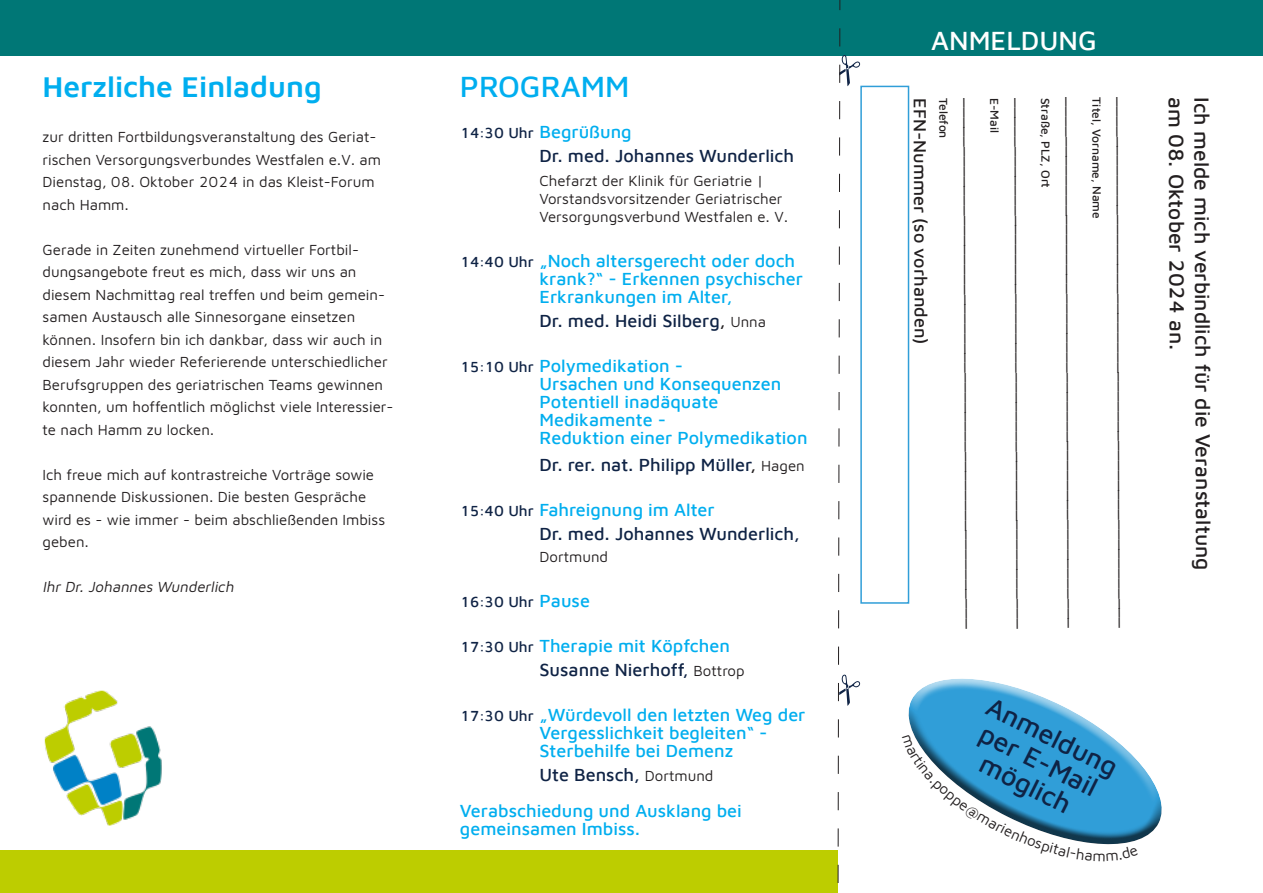
<style>
.page{position:relative;width:1263px;height:893px;background:#fff}
.page>*{position:absolute;margin:0;border:0;box-sizing:border-box;transform-origin:0 0}
.t1{font:600 30px "Maven Johanniter";color:#00aeef}
.t2{font:500 30px "Maven Johanniter";color:#00aeef}
.t3{font:500 27px/27px "Maven Johanniter";color:#0f2345;text-align:center}
.t4{font:500 27px "Maven Johanniter";color:#fff}
.t5{font:500 21px "Maven Johanniter";letter-spacing:-.005em;color:#231f20}
.t6{font:500 18px/18px "Maven Johanniter";color:#00aeef}
.t7{font:500 18px "Maven Johanniter";letter-spacing:-.005em;color:#231f20}
.t8{font:500 18px "Maven Johanniter";color:#0f2345}
.t9{font:15px/22.5px "Maven Johanniter";color:#231f20}
.t10{font:italic 15px "Maven Johanniter";color:#231f20}
.t11{font:500 15px "Maven Johanniter";color:#0f2345}
.t12{font:500 12px "Maven Johanniter";letter-spacing:-.005em;color:#231f20}
.s1{font-size:15px;color:#0f2345}
.s2{color:#231f20}
.s3{font-weight:400;font-size:15px;color:#231f20}
.s4{font-size:18px;color:#00aeef}
</style>
<div class="page">
<div style="left:0;top:0;width:1263px;height:55px;background:#007776"></div>
<div style="left:0;top:850px;width:838px;height:43px;background:#bdcd00"></div>
<svg style="left:837px;top:0;width:23px;height:883px"></svg>
<svg style="left:908px;top:678px;width:254px;height:162px"></svg>
<div style="left:860px;top:86px;width:49px;height:518px;border:2px solid #309ed8"></div>
<img style="left:44px;top:690px;width:118px;height:136px">
<svg style="left:908px;top:735px;width:230px;height:110px"></svg>
<p class="t1" style="left:43px;top:66px;width:281px">Herzliche Einladung</p>
<p class="t9" style="left:43px;top:125px;width:340px">zur dritten Fortbildungsveranstaltung des Geriat&shy;rischen Versorgungsverbundes Westfalen e.V. am Dienstag, 08. Oktober 2024 in das Kleist-Forum nach Hamm.</p>
<p class="t9" style="left:43px;top:238px;width:353px">Gerade in Zeiten zunehmend virtueller Fortbil&shy;dungsangebote freut es mich, dass wir uns an diesem Nachmittag real treffen und beim gemein&shy;samen Austausch alle Sinnesorgane einsetzen können. Insofern bin ich dankbar, dass wir auch in diesem Jahr wieder Referierende unterschiedlicher Berufsgruppen des geriatrischen Teams gewinnen konnten, um hoffentlich möglichst viele Interessier&shy;te nach Hamm zu locken.</p>
<p class="t9" style="left:43px;top:463px;width:344px">Ich freue mich auf kontrastreiche Vorträge sowie spannende Diskussionen. Die besten Gespräche wird es - wie immer - beim abschließenden Imbiss geben.</p>
<p class="t10" style="left:43px;top:577px;width:196px">Ihr Dr. Johannes Wunderlich</p>
<p class="t2" style="left:460px;top:66px;width:171px">PROGRAMM</p>
<p class="t6" style="left:460px;top:122px;width:173px"><span class="s1">14:30 Uhr</span> Begrüßung</p>
<p class="t8" style="left:539px;top:143px;width:256px">Dr. med. Johannes Wunderlich</p>
<p class="t9" style="left:539px;top:169px;width:225px">Chefarzt der Klinik für Geriatrie |</p>
<p class="t9" style="left:539px;top:189px;width:250px;line-height:18px">Vorstandsvorsitzender Geriatrischer<br>Versorgungsverbund Westfalen e. V.</p>
<p class="t6" style="left:539px;top:251px;width:265px;text-indent:-80px"><span class="s1">14:40 Uhr</span> „Noch altersgerecht oder doch krank?“ - Erkennen psychischer</p>
<p class="t6" style="left:539px;top:287px;width:194px">Erkrankungen im Alter,</p>
<p class="t8" style="left:539px;top:308px;width:228px">Dr. med. Heidi Silberg<span class="s2">,</span> <span class="s3">Unna</span></p>
<p class="t6" style="left:460px;top:356px;width:225px"><span class="s1">15:10 Uhr</span> Polymedikation -</p>
<p class="t6" style="left:539px;top:374px;width:243px">Ursachen und Konsequenzen</p>
<p class="t6" style="left:539px;top:392px;width:181px">Potentiell inadäquate<br>Medikamente -</p>
<p class="t6" style="left:539px;top:428px;width:270px">Reduktion einer Polymedikation</p>
<p class="t8" style="left:539px;top:452px;width:267px">Dr. rer. nat. Philipp Müller<span class="s2">,</span> <span class="s3">Hagen</span></p>
<p class="t6" style="left:460px;top:500px;width:256px"><span class="s1">15:40 Uhr</span> Fahreignung im Alter</p>
<p class="t8" style="left:539px;top:521px;width:261px">Dr. med. Johannes Wunderlich,</p>
<p class="t9" style="left:539px;top:544px;width:70px">Dortmund</p>
<p class="t11" style="left:460px;top:591px;width:131px">16:30 Uhr <span class="s4">Pause</span></p>
<p class="t6" style="left:460px;top:635px;width:271px"><span class="s1">17:30 Uhr</span> Therapie mit Köpfchen</p>
<p class="t8" style="left:539px;top:657px;width:207px">Susanne Nierhoff, <span class="s3">Bottrop</span></p>
<p class="t6" style="left:539px;top:704px;width:267px;text-indent:-80px"><span class="s1">17:30 Uhr</span> „Würdevoll den letzten Weg der<br>Vergesslichkeit begleiten“ -</p>
<p class="t6" style="left:539px;top:740px;width:195px">Sterbehilfe bei Demenz</p>
<p class="t8" style="left:539px;top:762px;width:175px">Ute Bensch, <span class="s3">Dortmund</span></p>
<p class="t6" style="left:460px;top:800px;width:283px">Verabschiedung und Ausklang bei</p>
<p class="t6" style="left:460px;top:818px;width:182px">gemeinsamen Imbiss.</p>
<p class="t4" style="left:931px;top:22px;width:167px">ANMELDUNG</p>
<p class="t7" style="left:933px;top:98px;width:248px;rotate:90deg">EFN-Nummer (so vorhanden)</p>
<p class="t12" style="left:952px;top:98px;width:42px;rotate:90deg">Telefon</p>
<p class="t7" style="left:985px;top:98px;width:532px;rotate:90deg">______________________________________________________</p>
<p class="t12" style="left:1003px;top:98px;width:37px;rotate:90deg">E-Mail</p>
<p class="t7" style="left:1036px;top:98px;width:532px;rotate:90deg">______________________________________________________</p>
<p class="t12" style="left:1054px;top:98px;width:92px;rotate:90deg">Straße, PLZ, Ort</p>
<p class="t7" style="left:1087px;top:97px;width:532px;rotate:90deg">______________________________________________________</p>
<p class="t12" style="left:1105px;top:97px;width:123px;rotate:90deg">Titel, Vorname, Name</p>
<p class="t7" style="left:1138px;top:97px;width:532px;rotate:90deg">______________________________________________________</p>
<p class="t5" style="left:1191px;top:97px;width:255px;rotate:90deg">am 08. Oktober 2024 an.</p>
<p class="t5" style="left:1217px;top:97px;width:475px;rotate:90deg">Ich melde mich verbindlich für die Veranstaltung</p>
<h2 class="t3" style="left:996px;top:691px;width:144px;rotate:27deg">Anmeldung per E-Mail möglich</h2>
</div>
